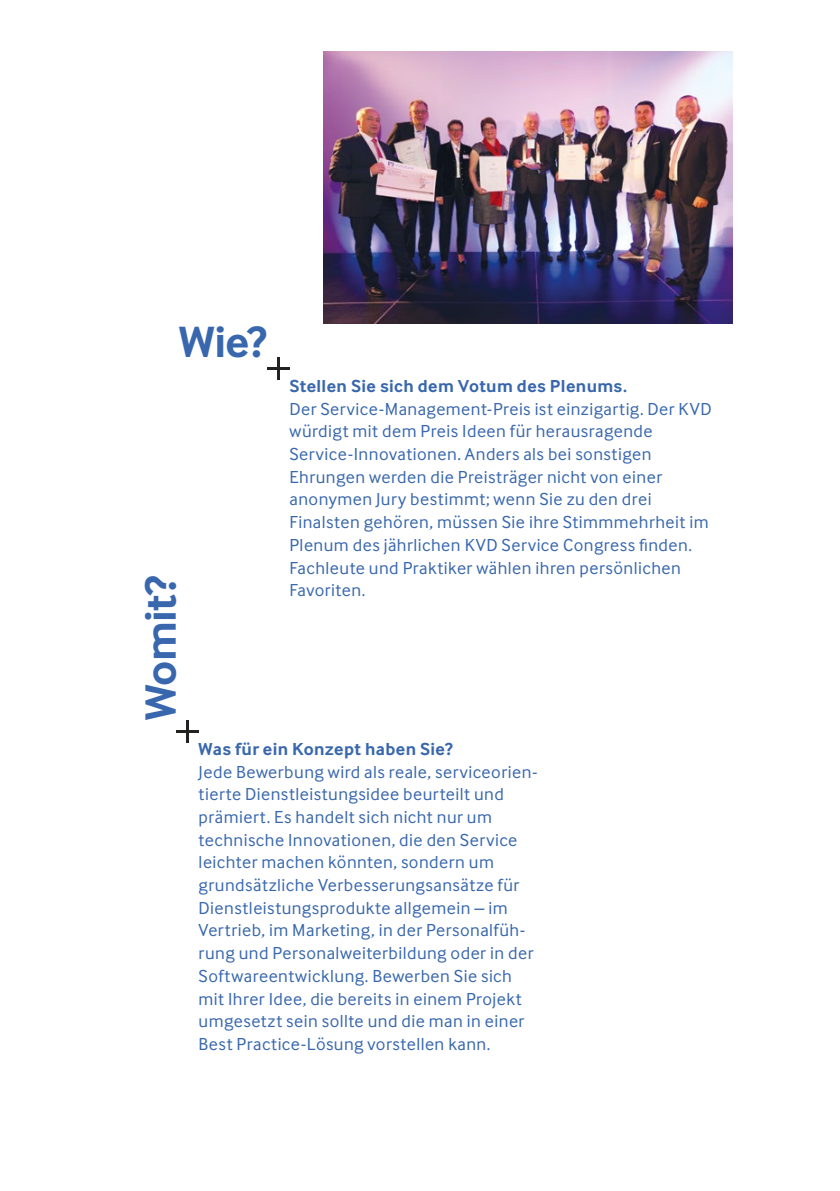
<style>
.page{position:relative;width:840px;height:1191px;background:#fff}
.page>*{position:absolute;margin:0;border:0;box-sizing:border-box;transform-origin:0 0}
.t1{font:700 45.4px "Inter Face";letter-spacing:-.015em;color:#3867ad}
.t2{font:18px/22.6px "Inter Face";letter-spacing:.025em;color:#3867ad}
.t3{font:700 18px "Inter Face";letter-spacing:.02em;color:#3867ad}
</style>
<div class="page">
<hr style="left:266px;top:367px;width:23px;height:3px;background:#222221">
<hr style="left:276px;top:357px;width:3px;height:23px;background:#222221">
<hr style="left:176px;top:730px;width:22px;height:3px;background:#222221">
<hr style="left:186px;top:720px;width:2px;height:23px;background:#222221">
<img style="left:323px;top:51px;width:408px;height:272px">
<h1 class="t1" style="left:179px;top:316px;width:89px">Wie?</h1>
<h1 class="t1" style="left:134px;top:720px;width:146px;rotate:-90deg">Womit?</h1>
<p class="t3" style="left:289px;top:375px;width:339px">Stellen Sie sich dem Votum des Plenums.</p>
<p class="t2" style="left:289px;top:397px;width:423px">Der Service-Management-Preis ist einzigartig. Der KVD würdigt mit dem Preis Ideen für herausragende Service-Innovationen. Anders als bei sonstigen Ehrungen werden die Preisträger nicht von einer anonymen Jury bestimmt; wenn Sie zu den drei Finalsten gehören, müssen Sie ihre Stimmmehrheit im Plenum des jährlichen KVD Service Congress finden.<br>Fachleute und Praktiker wählen ihren persönlichen Favoriten.</p>
<p class="t3" style="left:198px;top:738px;width:255px">Was für ein Konzept haben Sie?</p>
<p class="t2" style="left:198px;top:760px;width:340px">Jede Bewerbung wird als reale, serviceorien&shy;tierte Dienstleistungsidee beurteilt und prämiert. Es handelt sich nicht nur um technische Innovationen, die den Service leichter machen könnten, sondern um grundsätzliche Verbesserungsansätze für Dienstleistungsprodukte allgemein – im Vertrieb, im Marketing, in der Personalfüh&shy;rung und Personalweiterbildung oder in der Softwareentwicklung. Bewerben Sie sich mit Ihrer Idee, die bereits in einem Projekt umgesetzt sein sollte und die man in einer Best Practice-Lösung vorstellen kann.</p>
</div>
